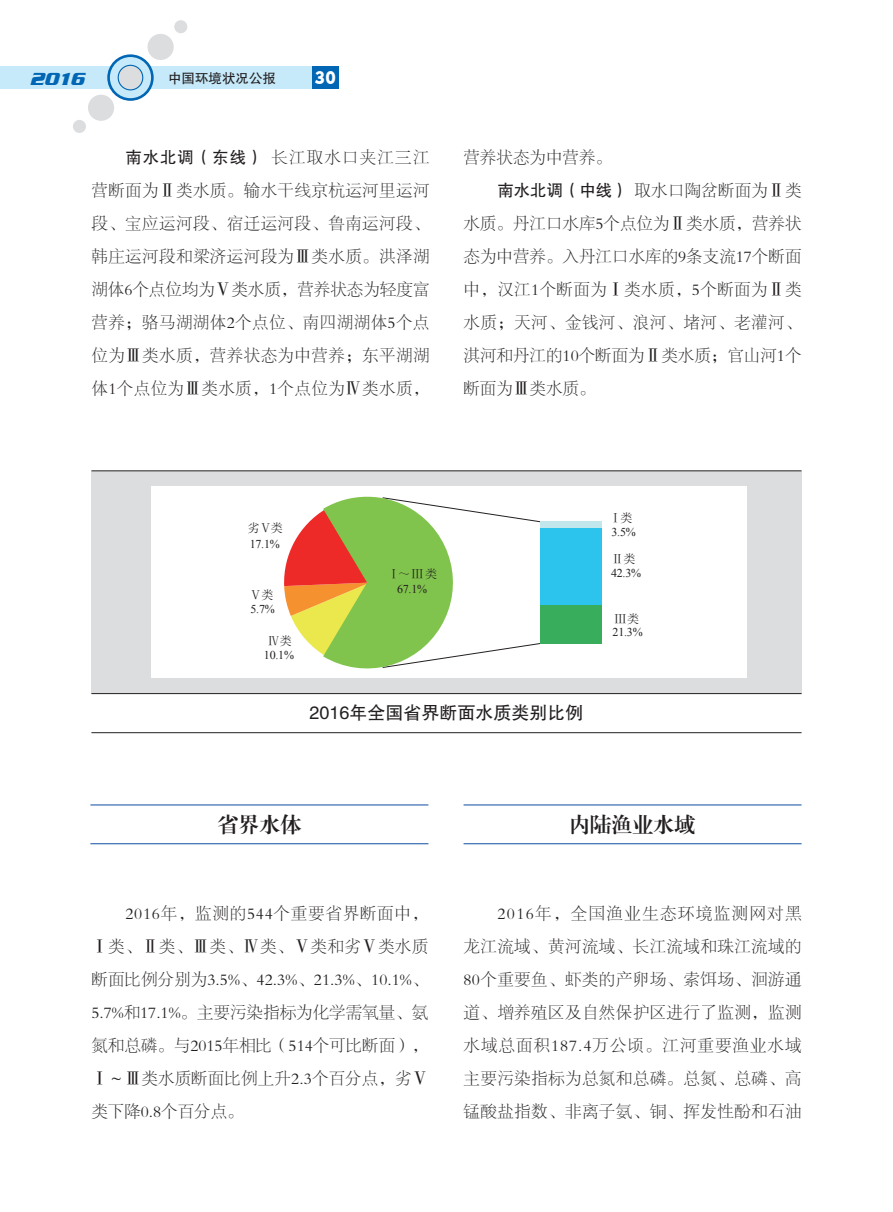
<style>
.page{position:relative;width:893px;height:1212px;background:#fff}
.page>*{position:absolute;margin:0;border:0;box-sizing:border-box;transform-origin:0 0}
.t1{font:21px "FZXBSJW GB1 0";color:#231f20}
.t2{font:18px "FZHTJW GB1 0";color:#231f20}
.t3{font:italic 700 18px "Serpentine D";color:#0166b3}
.t4{font:18px "Geometric 415 BT Black A";color:#fff}
.t5{font:16.5px/33px "FZSYJW GB1 0";letter-spacing:.015em;color:#231f20;text-align:justify}
.t6{font:13.5px "FZHTJW GB1 0";color:#231f20}
.t7{font:12px "Times New Roman";letter-spacing:-.02em;color:#231f20}
.t8{font:12px "Sim Sun";color:#231f20}
.s1{font-family:"FZHTJW GB1 0"}
</style>
<div class="page">
<div style="left:0;top:66px;width:312px;height:23px;background:#c6eafa"></div>
<div style="left:312px;top:66px;width:27px;height:23px;background:#0166b3"></div>
<svg style="left:107px;top:54px;width:47px;height:47px"></svg>
<div style="left:110px;top:57px;width:41px;height:41px;background:#c6eafa;border-radius:50%"></div>
<div style="left:118px;top:65px;width:25px;height:25px;background:#dcdddf;border-radius:50%"></div>
<div style="left:118px;top:65px;width:25px;height:25px;border:1px solid #0166b3;border-radius:50%"></div>
<div style="left:148px;top:34px;width:26px;height:26px;background:#dcdddf;border-radius:50%"></div>
<div style="left:174px;top:20px;width:13px;height:13px;background:#dcdddf;border-radius:50%"></div>
<svg style="left:88px;top:94px;width:27px;height:27px"></svg>
<div style="left:73px;top:120px;width:13px;height:13px;background:#dcdddf;border-radius:50%"></div>
<div style="left:91px;top:471px;width:710px;height:222px;background:#dcdddf"></div>
<hr style="left:91px;top:470px;width:710px;height:1px;background:#231f20">
<hr style="left:91px;top:732px;width:710px;height:1px;background:#231f20">
<hr style="left:91px;top:693px;width:710px;height:1px;background:#231f20">
<div style="left:151px;top:486px;width:595px;height:192px;background:#fff"></div>
<div style="left:540px;top:521px;width:61px;height:7px;background:#c1e6eb"></div>
<div style="left:540px;top:528px;width:61px;height:77px;background:#2cc3ec"></div>
<div style="left:540px;top:605px;width:61px;height:39px;background:#38ad5b"></div>
<svg style="left:284px;top:496px;width:256px;height:173px"></svg>
<hr style="left:90px;top:804px;width:338px;height:1px;background:#0d4da1">
<hr style="left:90px;top:843px;width:338px;height:1px;background:#0d4da1">
<hr style="left:464px;top:804px;width:337px;height:1px;background:#0d4da1">
<hr style="left:464px;top:843px;width:337px;height:1px;background:#0d4da1">
<p class="t3" style="left:29px;top:69px;width:62px">2016</p>
<p class="t6" style="left:168px;top:71px;width:109px">中国环境状况公报</p>
<p class="t4" style="left:315px;top:66px;width:22px">30</p>
<p class="t5" style="left:91px;top:141px;width:340px;text-indent:34px"><span class="s1">南水北调（东线）</span> 长江取水口夹江三江营断面为Ⅱ类水质。输水干线京杭运河里运河段、宝应运河段、宿迁运河段、鲁南运河段、韩庄运河段和梁济运河段为Ⅲ类水质。洪泽湖湖体6个点位均为Ⅴ类水质，营养状态为轻度富营养；骆马湖湖体2个点位、南四湖湖体5个点位为Ⅲ类水质，营养状态为中营养；东平湖湖体1个点位为Ⅲ类水质，1个点位为Ⅳ类水质，</p>
<p class="t5" style="left:463px;top:141px;width:150px">营养状态为中营养。</p>
<p class="t5" style="left:497px;top:174px;width:305px"><span class="s1">南水北调（中线）</span> 取水口陶岔断面为Ⅱ类</p>
<p class="t5" style="left:463px;top:207px;width:340px">水质。丹江口水库5个点位为Ⅱ类水质，营养状</p>
<p class="t5" style="left:463px;top:240px;width:340px">态为中营养。入丹江口水库的9条支流17个断面</p>
<p class="t5" style="left:463px;top:273px;width:340px">中，汉江1个断面为Ⅰ类水质，5个断面为Ⅱ类</p>
<p class="t5" style="left:463px;top:306px;width:340px">水质；天河、金钱河、浪河、堵河、老灌河、</p>
<p class="t5" style="left:463px;top:339px;width:340px">淇河和丹江的10个断面为Ⅱ类水质；官山河1个</p>
<p class="t5" style="left:463px;top:372px;width:133px">断面为Ⅲ类水质。</p>
<p class="t8" style="left:248px;top:522px;width:37px">劣Ⅴ类</p>
<p class="t7" style="left:250px;top:536px;width:32px">17.1%</p>
<p class="t8" style="left:250px;top:588px;width:25px">Ⅴ类</p>
<p class="t7" style="left:251px;top:600px;width:26px">5.7%</p>
<p class="t8" style="left:268px;top:635px;width:26px">Ⅳ类</p>
<p class="t7" style="left:264px;top:646px;width:32px">10.1%</p>
<p class="t8" style="left:388px;top:568px;width:51px">Ⅰ～Ⅲ类</p>
<p class="t7" style="left:397px;top:580px;width:32px">67.1%</p>
<p class="t2" style="left:310px;top:703px;width:275px">2016年全国省界断面水质类别比例</p>
<p class="t8" style="left:609px;top:511px;width:25px">Ⅰ类</p>
<p class="t7" style="left:611px;top:524px;width:26px">3.5%</p>
<p class="t8" style="left:611px;top:553px;width:26px">Ⅱ类</p>
<p class="t7" style="left:611px;top:565px;width:32px">42.3%</p>
<p class="t8" style="left:614px;top:612px;width:26px">Ⅲ类</p>
<p class="t7" style="left:613px;top:623px;width:32px">21.3%</p>
<p class="t1" style="left:217px;top:813px;width:85px">省界水体</p>
<p class="t1" style="left:569px;top:813px;width:127px">内陆渔业水域</p>
<p class="t5" style="left:91px;top:897px;width:338px;text-indent:34px">2016年，监测的544个重要省界断面中，Ⅰ类、Ⅱ类、Ⅲ类、Ⅳ类、Ⅴ类和劣Ⅴ类水质断面比例分别为3.5%、42.3%、21.3%、10.1%、5.7%和17.1%。主要污染指标为化学需氧量、氨氮和总磷。与2015年相比（514个可比断面），Ⅰ～Ⅲ类水质断面比例上升2.3个百分点，劣Ⅴ类下降0.8个百分点。</p>
<p class="t5" style="left:463px;top:897px;width:340px;text-indent:34px">2016年，全国渔业生态环境监测网对黑龙江流域、黄河流域、长江流域和珠江流域的80个重要鱼、虾类的产卵场、索饵场、洄游通道、增养殖区及自然保护区进行了监测，监测水域总面积187.4万公顷。江河重要渔业水域主要污染指标为总氮和总磷。总氮、总磷、高锰酸盐指数、非离子氨、铜、挥发性酚和石油</p>
</div>
